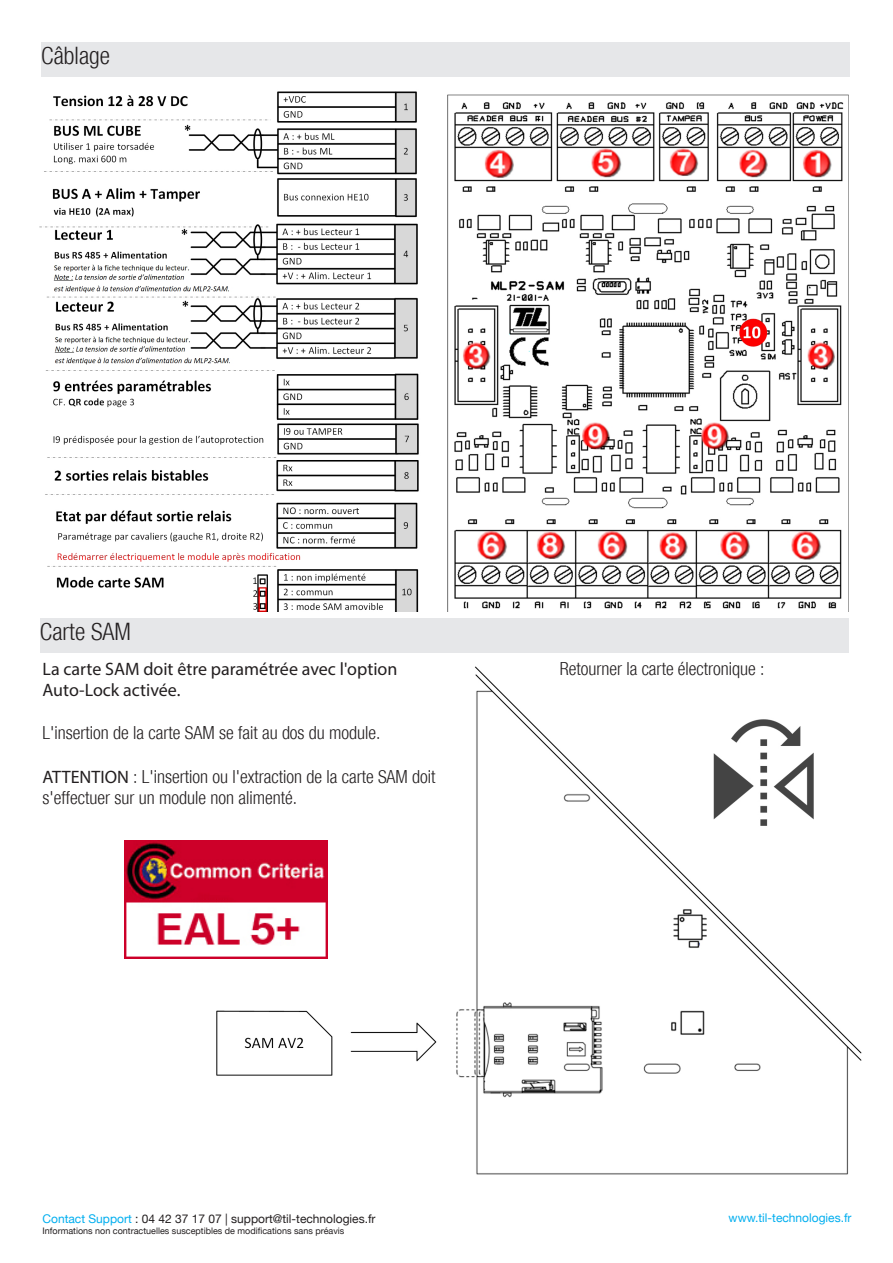
<style>
.page{position:relative;width:893px;height:1263px;background:#fff}
.page>*{position:absolute;margin:0;border:0;box-sizing:border-box;transform-origin:0 0}
.t1{font:300 condensed 24px "Helvetica Neue";color:#231f20}
.t2{font:300 condensed 18px/21.6px "Helvetica Neue";color:#231f20}
.t3{font:18px "Myriad Pro";color:#231f20}
.t4{font:12px "Helvetica Neue";color:#231f20}
.t5{font:12px "Helvetica Neue";color:#00aeef}
.t6{font:9px "Helvetica Neue";color:#231f20}
.s1{font-family:"Myriad Pro";font-weight:400;font-stretch:normal}
.s2{color:#00aeef}
</style>
<div class="page">
<div style="left:41px;top:43px;width:808px;height:34px;background:#e6e7e9"></div>
<img style="left:39px;top:91px;width:809px;height:521px">
<div style="left:40px;top:618px;width:808px;height:34px;background:#e6e7e9"></div>
<img style="left:217px;top:666px;width:645px;height:509px">
<img style="left:124px;top:841px;width:203px;height:117px">
<p class="t1" style="left:41px;top:42px;width:70px">Câblage</p>
<p class="t1" style="left:40px;top:618px;width:93px">Carte SAM</p>
<p class="t3" style="left:43px;top:657px;width:356px">La carte SAM doit être paramétrée avec l'option</p>
<p class="t2" style="left:560px;top:658px;width:206px">Retourner la carte électronique :</p>
<p class="t3" style="left:43px;top:679px;width:139px">Auto-Lock activée.</p>
<p class="t2" style="left:43px;top:722px;width:340px">L'insertion de la carte SAM se fait au dos du module.</p>
<p class="t2" style="left:43px;top:765px;width:395px"><span class="s1">ATTENTION</span> : L'insertion ou l'extraction de la carte SAM doit s'effectuer sur un module non alimenté.</p>
<p class="t4" style="left:43px;top:1211px;width:335px"><span class="s2">Contact Support</span> : 04 42 37 17 07 | support@til-technologies.fr</p>
<p class="t6" style="left:43px;top:1225px;width:303px">Informations non contractuelles susceptibles de modifications sans préavis</p>
<p class="t5" style="left:729px;top:1211px;width:125px">www.til-technologies.fr</p>
</div>
